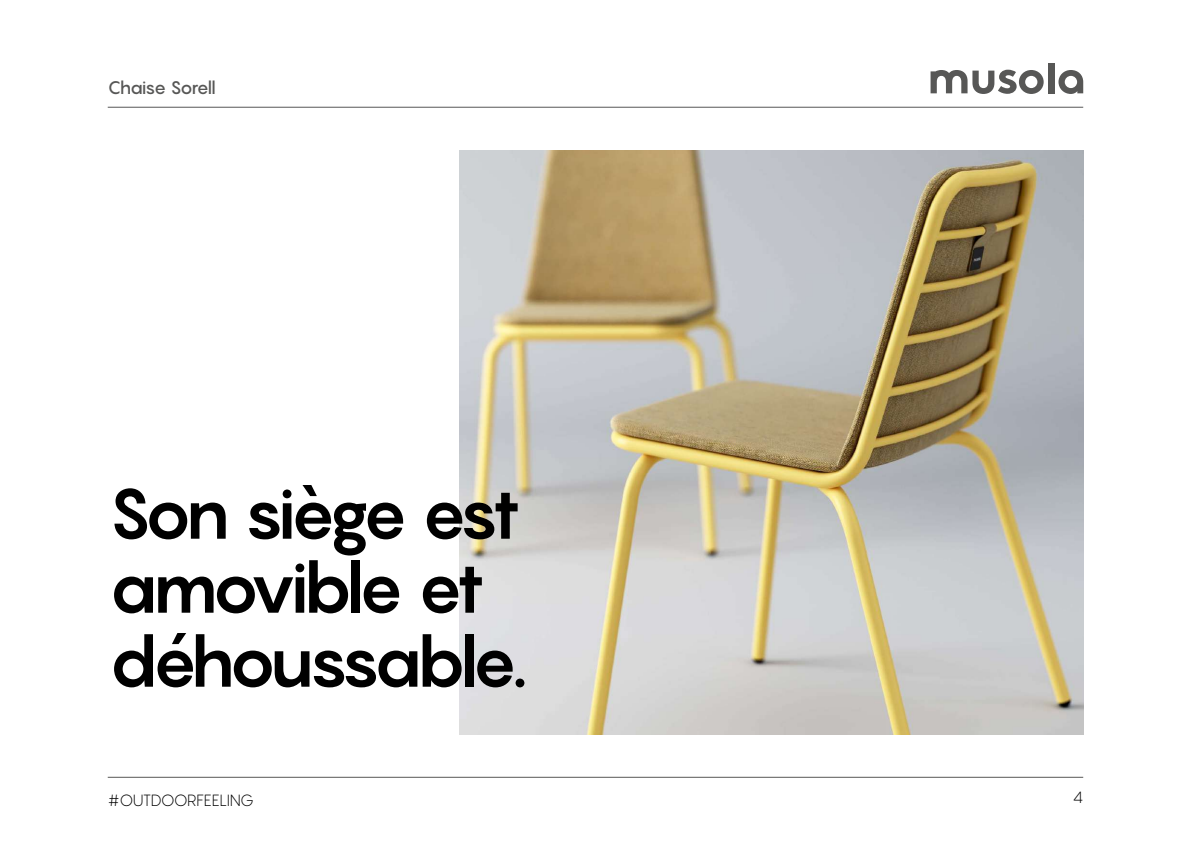
<style>
.page{position:relative;width:1191px;height:842px;background:#fff}
.page>*{position:absolute;margin:0;border:0;box-sizing:border-box;transform-origin:0 0}
.t1{font:700 70px/74px "Pangram";letter-spacing:-.11em;color:#000}
.t2{font:500 18px "Pangram";letter-spacing:-.07em;color:#575756}
.t3{font:300 16px "Pangram";letter-spacing:-.03em;color:#000}
</style>
<div class="page">
<img style="left:459px;top:150px;width:624px;height:584px">
<svg style="left:930px;top:70px;width:113px;height:24px"></svg>
<div style="left:1048px;top:63px;width:6px;height:30px;background:#575756"></div>
<svg style="left:1058px;top:70px;width:25px;height:24px"></svg>
<hr style="left:108px;top:107px;width:975px;height:1px;background:#575756">
<hr style="left:108px;top:777px;width:975px;height:1px;background:#575756">
<p class="t2" style="left:108px;top:76px;width:109px">Chaise Sorell</p>
<p class="t1" style="left:108px;top:476px;width:422px">Son siège est amovible et déhoussable.</p>
<p class="t3" style="left:108px;top:790px;width:148px">#OUTDOORFEELING</p>
<p class="t3" style="left:1072px;top:787px;width:12px">4</p>
</div>
